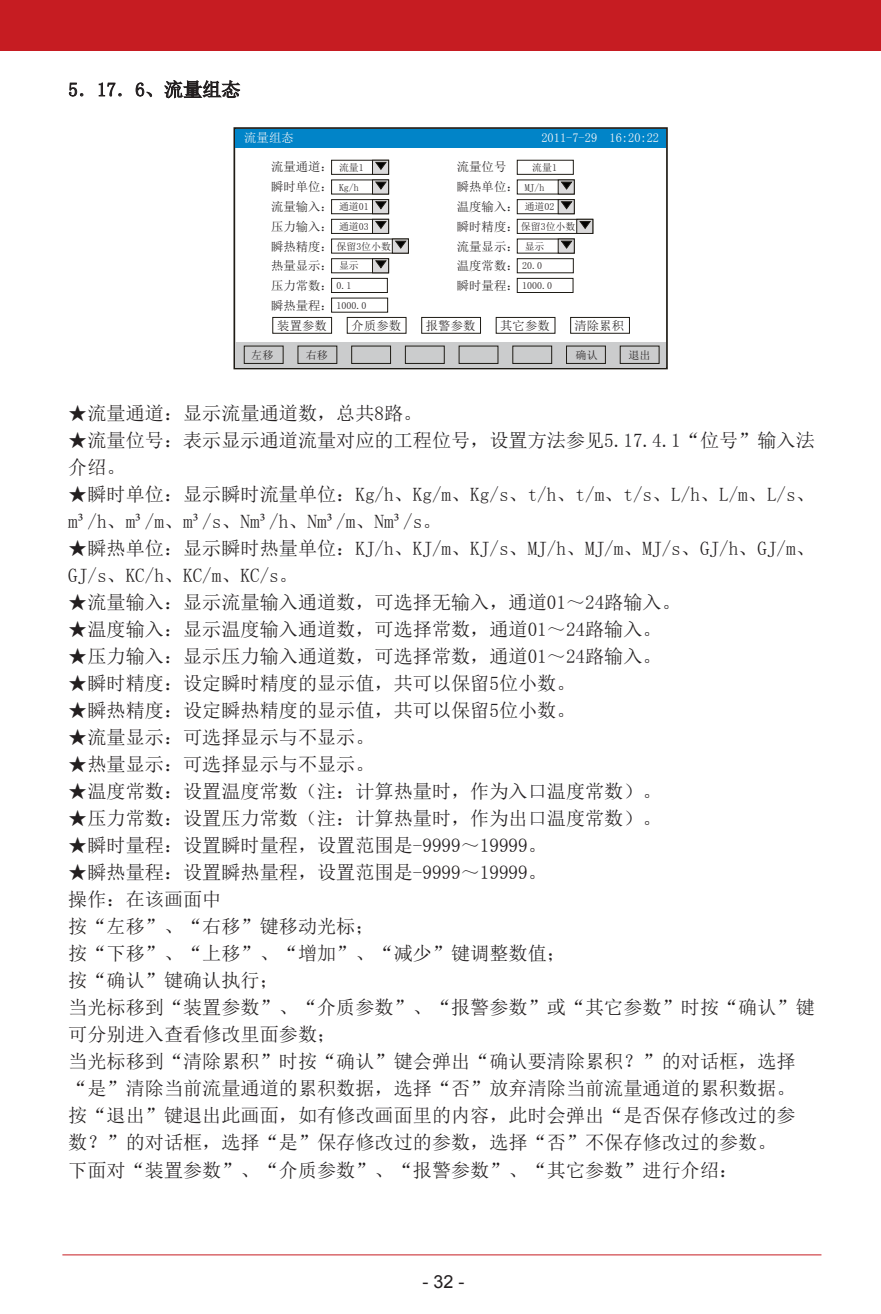
<style>
.page{position:relative;width:881px;height:1314px;background:#fff}
.page>*{position:absolute;margin:0;border:0;box-sizing:border-box;transform-origin:0 0}
.t1{font:19.12px/27px "Sim Sun";color:#231f20}
.t2{font:18px "Arial";color:#231f20}
.t3{font:12.38px/19.8px "Sim Sun";color:#231f20;text-align:center}
.t4{font:12.38px "Sim Sun";color:#fbf8f8}
.t5{font:11.03px "Sim Sun";color:#231f20}
.t6{font:9.9px/19.8px "Sim Sun";color:#231f20}
</style>
<div class="page">
<svg style="left:69px;top:83px;width:14px;height:14px"></svg>
<svg style="left:99px;top:82px;width:23px;height:15px"></svg>
<svg style="left:136px;top:82px;width:16px;height:15px"></svg>
<svg style="left:164px;top:80px;width:76px;height:19px"></svg>
<div style="left:233px;top:127px;width:434px;height:242px;border:2px solid #1e1b15"></div>
<div style="left:235px;top:342px;width:430px;height:25px;background:#cbcccd"></div>
<div style="left:244px;top:346px;width:39px;height:18px;border:1px solid #1e1b15"></div>
<div style="left:235px;top:129px;width:430px;height:18px;background:#0184c8"></div>
<div style="left:297px;top:346px;width:40px;height:18px;border:1px solid #1e1b15"></div>
<div style="left:351px;top:346px;width:39px;height:18px;border:1px solid #1e1b15"></div>
<div style="left:405px;top:346px;width:39px;height:18px;border:1px solid #1e1b15"></div>
<div style="left:458px;top:346px;width:40px;height:18px;border:1px solid #1e1b15"></div>
<div style="left:512px;top:346px;width:39px;height:18px;border:1px solid #1e1b15"></div>
<div style="left:566px;top:346px;width:39px;height:18px;border:1px solid #1e1b15"></div>
<div style="left:619px;top:346px;width:40px;height:18px;border:1px solid #1e1b15"></div>
<div style="left:331px;top:160px;width:58px;height:15px;border:1px solid #1e1b15"></div>
<div style="left:372px;top:160px;width:17px;height:15px;background:#dbdadb;border:1px solid #1e1b15"></div>
<svg style="left:375px;top:162px;width:11px;height:8px"></svg>
<div style="left:516px;top:258px;width:57px;height:15px;border:1px solid #1e1b15"></div>
<div style="left:331px;top:278px;width:56px;height:15px;border:1px solid #1e1b15"></div>
<svg style="left:557px;top:180px;width:17px;height:14px"></svg>
<svg style="left:560px;top:181px;width:12px;height:9px"></svg>
<div style="left:372px;top:180px;width:17px;height:14px;background:#dbdadb;border:1px solid #1e1b15"></div>
<svg style="left:374px;top:181px;width:12px;height:9px"></svg>
<div style="left:331px;top:199px;width:58px;height:15px;border:1px solid #1e1b15"></div>
<div style="left:372px;top:199px;width:17px;height:15px;background:#dbdadb;border:1px solid #1e1b15"></div>
<svg style="left:375px;top:201px;width:11px;height:9px"></svg>
<div style="left:516px;top:199px;width:58px;height:15px;border:1px solid #1e1b15"></div>
<div style="left:557px;top:199px;width:17px;height:15px;background:#dbdadb;border:1px solid #1e1b15"></div>
<svg style="left:560px;top:201px;width:12px;height:9px"></svg>
<div style="left:331px;top:219px;width:58px;height:15px;border:1px solid #1e1b15"></div>
<div style="left:372px;top:219px;width:17px;height:15px;background:#dbdadb;border:1px solid #1e1b15"></div>
<svg style="left:375px;top:221px;width:11px;height:8px"></svg>
<div style="left:392px;top:239px;width:16px;height:14px;background:#dbdadb;border:1px solid #1e1b15"></div>
<svg style="left:394px;top:240px;width:12px;height:9px"></svg>
<svg style="left:557px;top:239px;width:17px;height:14px"></svg>
<svg style="left:560px;top:240px;width:12px;height:9px"></svg>
<div style="left:516px;top:219px;width:77px;height:15px;border:1px solid #1e1b15"></div>
<div style="left:576px;top:219px;width:17px;height:15px;background:#dbdadb;border:1px solid #1e1b15"></div>
<svg style="left:579px;top:221px;width:11px;height:8px"></svg>
<div style="left:331px;top:258px;width:58px;height:15px;border:1px solid #1e1b15"></div>
<div style="left:372px;top:258px;width:17px;height:15px;background:#dbdadb;border:1px solid #1e1b15"></div>
<svg style="left:375px;top:260px;width:11px;height:9px"></svg>
<div style="left:516px;top:278px;width:57px;height:15px;border:1px solid #1e1b15"></div>
<div style="left:272px;top:317px;width:60px;height:17px;border:1px solid #1e1b15"></div>
<div style="left:516px;top:160px;width:57px;height:15px;border:1px solid #1e1b15"></div>
<div style="left:347px;top:317px;width:59px;height:17px;border:1px solid #1e1b15"></div>
<div style="left:421px;top:317px;width:59px;height:17px;border:1px solid #1e1b15"></div>
<div style="left:495px;top:317px;width:60px;height:17px;border:1px solid #1e1b15"></div>
<div style="left:570px;top:317px;width:59px;height:17px;border:1px solid #1e1b15"></div>
<div style="left:0;top:0;width:880px;height:51px;background:#c61c22"></div>
<hr style="left:62px;top:1254px;width:759px;height:1px;background:#c61c22">
<p class="t1" style="left:68px;top:76px;width:174px">5．17．6、流量组态</p>
<p class="t4" style="left:244px;top:131px;width:51px">流量组态</p>
<p class="t4" style="left:541px;top:131px;width:119px">2011-7-29 16:20:22</p>
<p class="t3" style="left:271px;top:157px;width:63px">流量通道：</p>
<p class="t3" style="left:456px;top:157px;width:51px">流量位号</p>
<p class="t3" style="left:271px;top:177px;width:63px">瞬时单位：</p>
<p class="t3" style="left:456px;top:177px;width:63px">瞬热单位：</p>
<p class="t3" style="left:271px;top:197px;width:63px">流量输入：</p>
<p class="t3" style="left:456px;top:197px;width:63px">温度输入：</p>
<p class="t3" style="left:271px;top:216px;width:63px">压力输入：</p>
<p class="t3" style="left:456px;top:216px;width:63px">瞬时精度：</p>
<p class="t3" style="left:271px;top:236px;width:63px">瞬热精度：</p>
<p class="t3" style="left:456px;top:236px;width:63px">流量显示：</p>
<p class="t3" style="left:271px;top:256px;width:63px">热量显示：</p>
<p class="t3" style="left:456px;top:256px;width:63px">温度常数：</p>
<p class="t3" style="left:271px;top:276px;width:63px">压力常数：</p>
<p class="t3" style="left:456px;top:276px;width:63px">瞬时量程：</p>
<p class="t3" style="left:271px;top:296px;width:63px">瞬热量程：装置参数</p>
<p class="t6" style="left:532px;top:157px;width:26px">流量1</p>
<p class="t6" style="left:339px;top:157px;width:26px">流量1</p>
<p class="t6" style="left:339px;top:177px;width:21px">Kg/h</p>
<p class="t6" style="left:524px;top:177px;width:21px">MJ/h</p>
<p class="t6" style="left:339px;top:197px;width:31px">通道01</p>
<p class="t6" style="left:524px;top:197px;width:31px">通道02</p>
<p class="t6" style="left:336px;top:216px;width:56px">通道03<br>保留3位小数</p>
<p class="t6" style="left:520px;top:216px;width:56px">保留3位小数</p>
<p class="t6" style="left:524px;top:236px;width:21px">显示</p>
<p class="t6" style="left:339px;top:256px;width:21px">显示</p>
<p class="t6" style="left:336px;top:295px;width:31px">1000.0</p>
<p class="t6" style="left:522px;top:256px;width:21px">20.0</p>
<p class="t6" style="left:522px;top:276px;width:31px">1000.0</p>
<p class="t6" style="left:336px;top:276px;width:16px">0.1</p>
<p class="t3" style="left:351px;top:315px;width:51px">介质参数</p>
<p class="t3" style="left:426px;top:315px;width:51px">报警参数</p>
<p class="t3" style="left:500px;top:315px;width:51px">其它参数</p>
<p class="t3" style="left:574px;top:315px;width:51px">清除累积</p>
<p class="t5" style="left:305px;top:350px;width:24px">右移</p>
<p class="t5" style="left:575px;top:349px;width:24px">确认</p>
<p class="t5" style="left:251px;top:349px;width:24px">左移</p>
<p class="t5" style="left:628px;top:349px;width:24px">退出</p>
<p class="t1" style="left:68px;top:400px;width:355px">★流量通道：显示流量通道数，总共8路。</p>
<p class="t1" style="left:68px;top:427px;width:747px">★流量位号：表示显示通道流量对应的工程位号，设置方法参见5.17.4.1“位号”输入法介绍。</p>
<p class="t1" style="left:68px;top:481px;width:747px">★瞬时单位：显示瞬时流量单位：Kg/h、Kg/m、Kg/s、t/h、t/m、t/s、L/h、L/m、L/s、m³/h、m³/m、m³/s、Nm³/h、Nm³/m、Nm³/s。</p>
<p class="t1" style="left:68px;top:535px;width:747px">★瞬热单位：显示瞬时热量单位：KJ/h、KJ/m、KJ/s、MJ/h、MJ/m、MJ/s、GJ/h、GJ/m、<br>GJ/s、KC/h、KC/m、KC/s。</p>
<p class="t1" style="left:68px;top:589px;width:613px">★流量输入：显示流量输入通道数，可选择无输入，通道01～24路输入。</p>
<p class="t1" style="left:68px;top:616px;width:594px">★温度输入：显示温度输入通道数，可选择常数，通道01～24路输入。</p>
<p class="t1" style="left:68px;top:643px;width:594px">★压力输入：显示压力输入通道数，可选择常数，通道01～24路输入。</p>
<p class="t1" style="left:68px;top:670px;width:508px">★瞬时精度：设定瞬时精度的显示值，共可以保留5位小数。</p>
<p class="t1" style="left:68px;top:697px;width:508px">★瞬热精度：设定瞬热精度的显示值，共可以保留5位小数。</p>
<p class="t1" style="left:68px;top:724px;width:307px">★流量显示：可选择显示与不显示。</p>
<p class="t1" style="left:68px;top:751px;width:307px">★热量显示：可选择显示与不显示。</p>
<p class="t1" style="left:68px;top:778px;width:594px">★温度常数：设置温度常数（注：计算热量时，作为入口温度常数）。</p>
<p class="t1" style="left:68px;top:805px;width:594px">★压力常数：设置压力常数（注：计算热量时，作为出口温度常数）。</p>
<p class="t1" style="left:68px;top:832px;width:480px">★瞬时量程：设置瞬时量程，设置范围是-9999～19999。</p>
<p class="t1" style="left:68px;top:859px;width:747px">★瞬热量程：设置瞬热量程，设置范围是-9999～19999。<br>操作：在该画面中<br>按“左移”、“右移”键移动光标；<br>按“下移”、“上移”、“增加”、“减少”键调整数值；<br>按“确认”键确认执行；<br>当光标移到“装置参数”、“介质参数”、“报警参数”或“其它参数”时按“确认”键可分别进入查看修改里面参数；<br>当光标移到“清除累积”时按“确认”键会弹出“确认要清除累积？”的对话框，选择“是”清除当前流量通道的累积数据，选择“否”放弃清除当前流量通道的累积数据。按“退出”键退出此画面，如有修改画面里的内容，此时会弹出“是否保存修改过的参数？”的对话框，选择“是”保存修改过的参数，选择“否”不保存修改过的参数。<br>下面对“装置参数”、“介质参数”、“报警参数”、“其它参数”进行介绍：</p>
<p class="t2" style="left:422px;top:1270px;width:44px">- 32 -</p>
</div>
